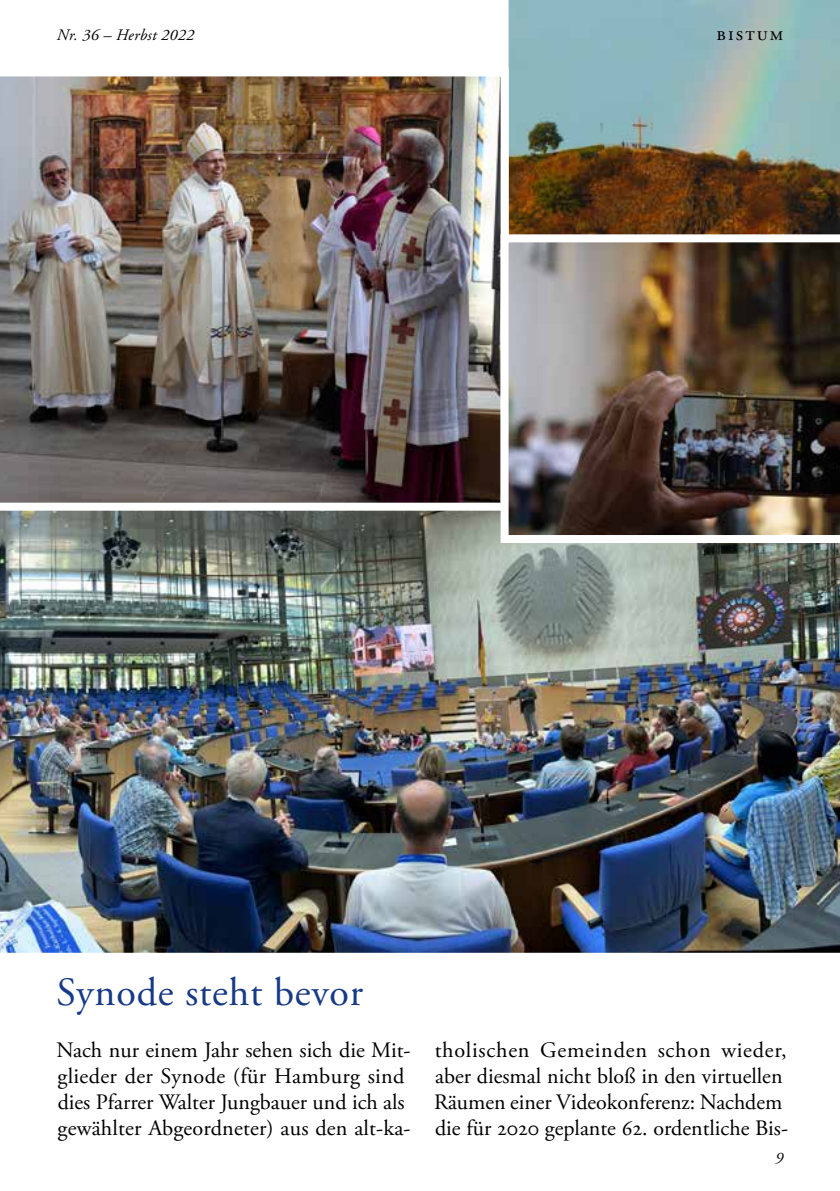
<style>
.page{position:relative;width:840px;height:1191px;background:#fff}
.page>*{position:absolute;margin:0;border:0;box-sizing:border-box;transform-origin:0 0}
.t1{font:40px "Adobe Garamond Pro";color:#173a87}
.t2{font:22px/26px "Adobe Garamond Pro";color:#000}
.t3{font:20px "Adobe Garamond Pro";letter-spacing:.1em;color:#000}
.t4{font:italic 16px "Adobe Garamond Pro";letter-spacing:.02em;color:#000}
</style>
<div class="page">
<svg style="left:508px;top:0;width:331px;height:230px;background:#7e8a81"></svg>
<img style="left:0;top:64px;width:512px;height:434px">
<img style="left:0;top:498px;width:839px;height:455px">
<img style="left:496px;top:230px;width:343px;height:317px">
<p class="t4" style="left:57px;top:25px;width:139px">Nr. 36 – Herbst 2022</p>
<p class="t3" style="left:716px;top:22px;width:68px">Bistum</p>
<h1 class="t1" style="left:56px;top:968px;width:308px">Synode steht bevor</h1>
<p class="t2" style="left:56px;top:1037px;width:355px">Nach nur einem Jahr sehen sich die Mit&shy;glieder der Synode (für Hamburg sind dies Pfarrer Walter Jungbauer und ich als gewählter Abgeordneter) aus den alt-ka-</p>
<p class="t2" style="left:434px;top:1037px;width:355px">tholischen Gemeinden schon wieder, aber diesmal nicht bloß in den virtuellen Räumen einer Videokonferenz: Nachdem die für 2020 geplante 62. ordentliche Bis-</p>
<p class="t4" style="left:774px;top:1148px;width:9px">9</p>
</div>
